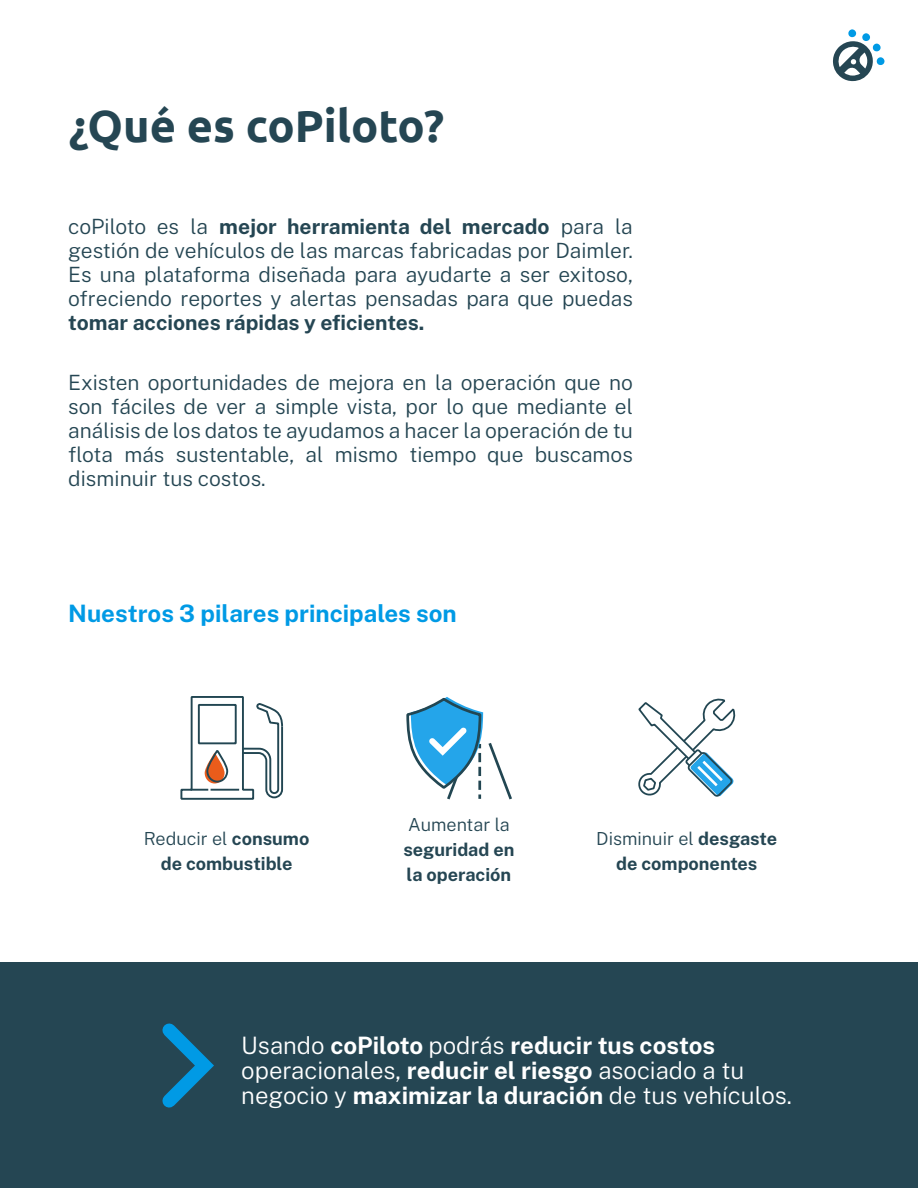
<style>
.page{position:relative;width:918px;height:1188px;background:#fff}
.page>*{position:absolute;margin:0;border:0;box-sizing:border-box;transform-origin:0 0}
.t1{font:700 45.15px "Ubuntu";color:#254653}
.t2{font:300 24px/24.6px "Public Sans";color:#fff}
.t3{font:700 24px "Public Sans";color:#009ae5}
.t4{font:300 21px/24px "Public Sans";color:#254653;text-align:justify}
.t5{font:700 21px "Public Sans";color:#254653}
.t6{font:700 18px/24.6px "Public Sans";color:#254653;text-align:center}
.t7{font:300 18px "Public Sans";color:#254653}
.s1{font-weight:700}
.s2{font-weight:300}
</style>
<div class="page">
<svg style="left:833px;top:29px;width:52px;height:52px"></svg>
<div style="left:0;top:962px;width:918px;height:226px;background:#254653"></div>
<svg style="left:162px;top:1023px;width:52px;height:85px"></svg>
<svg style="left:638px;top:698px;width:98px;height:99px"></svg>
<svg style="left:180px;top:696px;width:104px;height:104px"></svg>
<svg style="left:406px;top:697px;width:106px;height:103px"></svg>
<h1 class="t1" style="left:69px;top:99px;width:377px">¿Qué es coPiloto?</h1>
<p class="t4" style="left:68px;top:213px;width:566px">coPiloto es la <span class="s1">mejor herramienta del mercado</span> para la gestión de vehículos de las marcas fabricadas por Daimler.<br>Es una plataforma diseñada para ayudarte a ser exitoso, ofreciendo reportes y alertas pensadas para que puedas</p>
<p class="t5" style="left:68px;top:306px;width:358px">tomar acciones rápidas y eficientes.</p>
<p class="t4" style="left:68px;top:369px;width:566px">Existen oportunidades de mejora en la operación que no son fáciles de ver a simple vista, por lo que mediante el análisis de los datos te ayudamos a hacer la operación de tu flota más sustentable, al mismo tiempo que buscamos disminuir tus costos.</p>
<p class="t3" style="left:68px;top:595px;width:390px">Nuestros 3 pilares principales son</p>
<p class="t6" style="left:144px;top:825px;width:167px"><span class="s2">Reducir el</span> consumo de combustible</p>
<p class="t7" style="left:408px;top:812px;width:103px">Aumentar la</p>
<p class="t6" style="left:403px;top:836px;width:112px;text-align:left">seguridad en la operación</p>
<p class="t6" style="left:596px;top:825px;width:182px"><span class="s2">Disminuir el</span> desgaste de componentes</p>
<p class="t2" style="left:241px;top:1032px;width:552px">Usando <span class="s1">coPiloto</span> podrás <span class="s1">reducir tus costos </span>operacionales, <span class="s1">reducir el riesgo</span> asociado a tu negocio y <span class="s1">maximizar la duración</span> de tus vehículos.</p>
</div>
